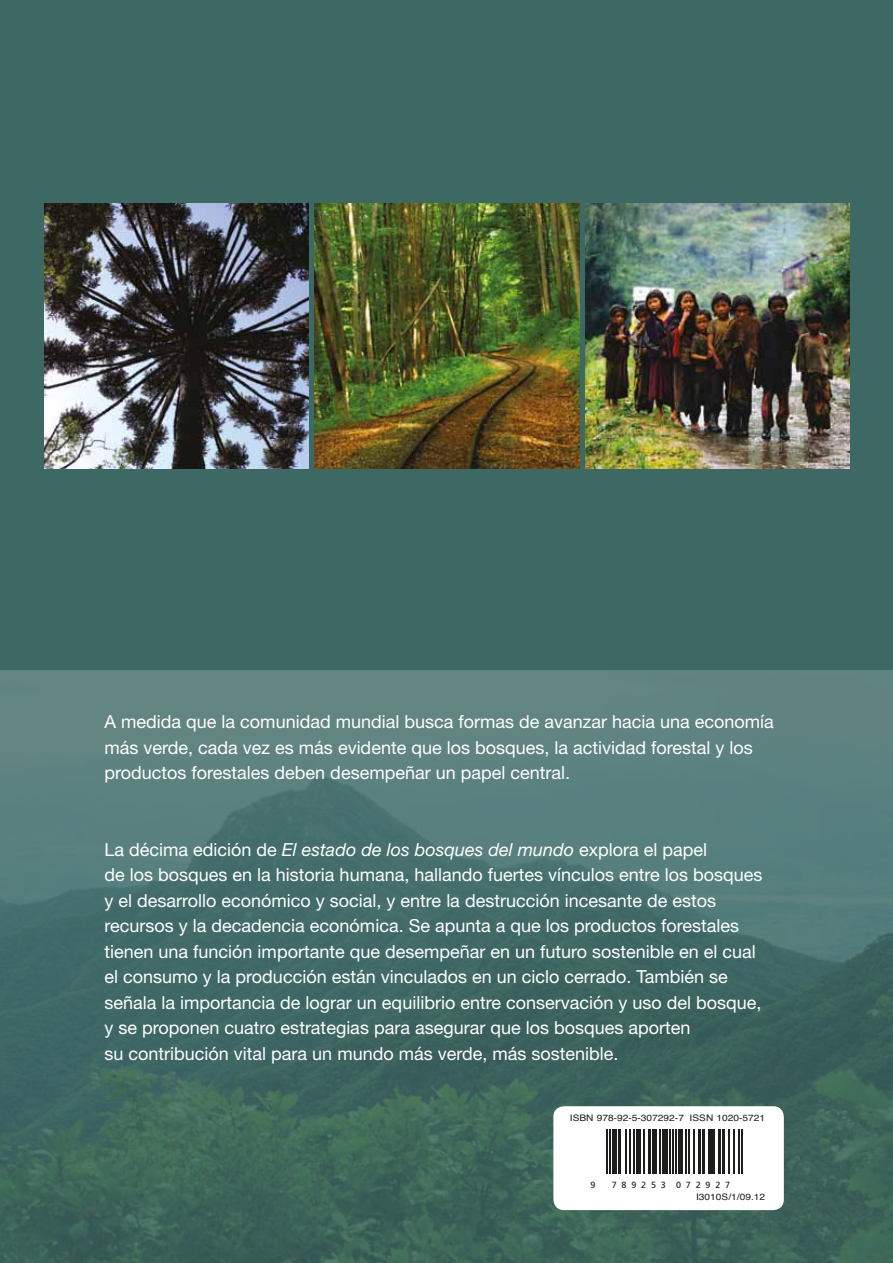
<style>
.page{position:relative;width:893px;height:1263px;background:#3d6864}
.page>*{position:absolute;margin:0;border:0;box-sizing:border-box;transform-origin:0 0}
.t1{font:18px/25.5px "Helvetica Neue LT Std";color:#fff}
.t2{font:9px "Helvetica";color:#1d1d1b;scale:1.13 1}
.t3{font:9px "Frutiger LT Std";letter-spacing:.535em;color:#1d1d1b}
.s1{font-style:italic}
</style>
<div class="page">
<img style="left:0;top:671px;width:893px;height:592px">
<img style="left:44px;top:204px;width:265px;height:264px">
<img style="left:315px;top:204px;width:264px;height:264px">
<img style="left:586px;top:204px;width:264px;height:264px">
<div style="left:553px;top:1106px;width:231px;height:104px;background:#fff;border-radius:11px"></div>
<hr style="left:606px;top:1129px;width:2px;height:45px;background:#1d1d1b">
<hr style="left:609px;top:1129px;width:2px;height:45px;background:#1d1d1b">
<hr style="left:612px;top:1129px;width:4px;height:45px;background:#1d1d1b">
<hr style="left:618px;top:1129px;width:3px;height:45px;background:#1d1d1b">
<hr style="left:625px;top:1129px;width:1px;height:45px;background:#1d1d1b">
<hr style="left:629px;top:1129px;width:2px;height:45px;background:#1d1d1b">
<hr style="left:633px;top:1129px;width:2px;height:45px;background:#1d1d1b">
<div style="left:636px;top:1129px;width:5px;height:45px;background:#1d1d1b"></div>
<hr style="left:644px;top:1129px;width:1px;height:45px;background:#1d1d1b">
<hr style="left:648px;top:1129px;width:3px;height:45px;background:#1d1d1b">
<hr style="left:652px;top:1129px;width:4px;height:45px;background:#1d1d1b">
<hr style="left:659px;top:1129px;width:2px;height:45px;background:#1d1d1b">
<div style="left:662px;top:1129px;width:6px;height:45px;background:#1d1d1b"></div>
<hr style="left:669px;top:1129px;width:2px;height:45px;background:#1d1d1b">
<hr style="left:672px;top:1129px;width:2px;height:45px;background:#1d1d1b">
<hr style="left:675px;top:1129px;width:1px;height:45px;background:#1d1d1b">
<hr style="left:678px;top:1129px;width:4px;height:45px;background:#1d1d1b">
<hr style="left:685px;top:1129px;width:1px;height:45px;background:#1d1d1b">
<hr style="left:688px;top:1129px;width:1px;height:45px;background:#1d1d1b">
<hr style="left:694px;top:1129px;width:1px;height:45px;background:#1d1d1b">
<hr style="left:698px;top:1129px;width:3px;height:45px;background:#1d1d1b">
<hr style="left:702px;top:1129px;width:3px;height:45px;background:#1d1d1b">
<hr style="left:708px;top:1129px;width:4px;height:45px;background:#1d1d1b">
<hr style="left:714px;top:1129px;width:1px;height:45px;background:#1d1d1b">
<hr style="left:718px;top:1129px;width:3px;height:45px;background:#1d1d1b">
<hr style="left:722px;top:1129px;width:3px;height:45px;background:#1d1d1b">
<hr style="left:728px;top:1129px;width:1px;height:45px;background:#1d1d1b">
<hr style="left:734px;top:1129px;width:1px;height:45px;background:#1d1d1b">
<hr style="left:738px;top:1129px;width:1px;height:45px;background:#1d1d1b">
<hr style="left:741px;top:1129px;width:1px;height:45px;background:#1d1d1b">
<p class="t1" style="left:105px;top:709px;width:671px">A medida que la comunidad mundial busca formas de avanzar hacia una economía más verde, cada vez es más evidente que los bosques, la actividad forestal y los productos forestales deben desempeñar un papel central.</p>
<p class="t1" style="left:105px;top:836px;width:659px">La décima edición de <span class="s1">El estado de los bosques del mundo</span> explora el papel<br>de los bosques en la historia humana, hallando fuertes vínculos entre los bosques y el desarrollo económico y social, y entre la destrucción incesante de estos recursos y la decadencia económica. Se apunta a que los productos forestales tienen una función importante que desempeñar en un futuro sostenible en el cual el consumo y la producción están vinculados en un ciclo cerrado. También se señala la importancia de lograr un equilibrio entre conservación y uso del bosque, y se proponen cuatro estrategias para asegurar que los bosques aporten<br>su contribución vital para un mundo más verde, más sostenible.</p>
<p class="t2" style="left:570px;top:1111px;width:174px">ISBN 978-92-5-307292-7 ISSN 1020-5721</p>
<p class="t3" style="left:591px;top:1179px;width:7px">9</p>
<p class="t3" style="left:612px;top:1179px;width:120px">789253 072927</p>
<p class="t2" style="left:696px;top:1190px;width:63px">I3010S/1/09.12</p>
</div>
